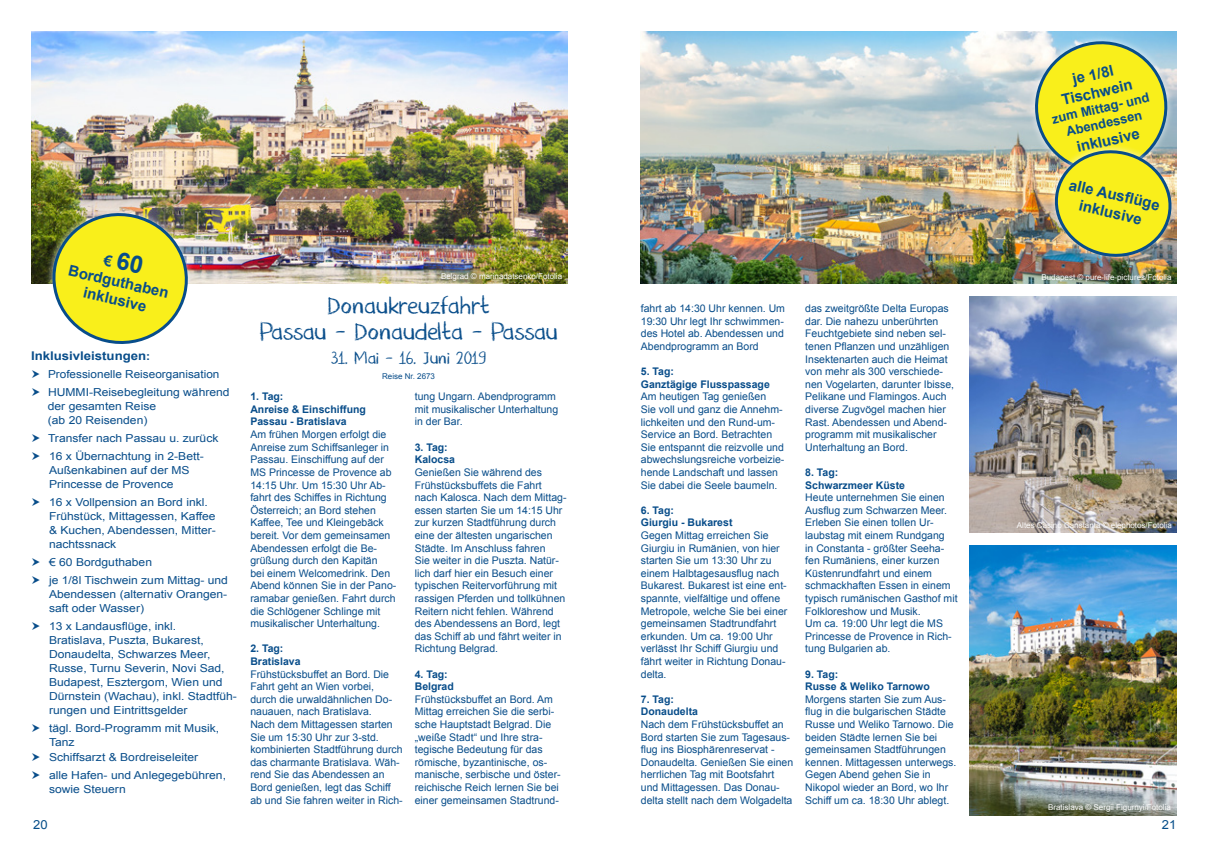
<style>
.page{position:relative;width:1208px;height:859px;background:#fff}
.page>*{position:absolute;margin:0;border:0;box-sizing:border-box;transform-origin:0 0}
.t1{font:28px "DK Nouveau Crayon";letter-spacing:-.04em;color:#084d8a;scale:1.1 1}
.t2{font:20px "DK Nouveau Crayon";letter-spacing:-.02em;color:#084d8a;scale:1.1 1}
.t3{font:700 15px/18px "Arial";color:#084d8a;text-align:center}
.t4{font:700 13px/15.6px "Arial";color:#084d8a;text-align:center}
.t5{font:12.5px "Arial";color:#064e89;scale:1.04 1}
.t6{font:700 12px "Arial";color:#084d8a;scale:1.1 1}
.t7{font:11px/14px "Arial";color:#084d8a;scale:1.1 1}
.t8{font:11px "Arial";color:#084d8a;scale:1.07 1}
.Reisebeschreibung{font:10.5px/12.6px "Arial";color:#084d8a}
.Überschriften_Reiseb{font:700 10.5px/12.6px "Arial";color:#084d8a}
.t9{font:8px "Arial";color:#fcfcfc}
.t10{font:8px "Arial";color:#084d8a}
.s1{font-size:11px}
</style>
<div class="page">
<img style="left:641px;top:31px;width:535px;height:252px">
<img style="left:31px;top:31px;width:536px;height:252px">
<img style="left:969px;top:296px;width:207px;height:236px">
<img style="left:969px;top:546px;width:207px;height:269px">
<img style="left:1012px;top:31px;width:165px;height:246px">
<img style="left:31px;top:190px;width:179px;height:154px">
<p class="t3" style="left:1056px;top:74px;width:74px;rotate:-13deg">je 1/8l<br>Tischwein</p>
<p class="t4" style="left:1050px;top:112px;width:101px;rotate:-13deg">zum Mittag- und<br>Abendessen</p>
<p class="t3" style="left:1075px;top:139px;width:66px;rotate:-13deg">inklusive</p>
<p class="t3" style="left:71px;top:262px;width:104px;rotate:13deg">Bordguthaben</p>
<p class="t3" style="left:86px;top:284px;width:66px;rotate:13deg">inklusive</p>
<p class="t6" style="left:31px;top:348px;width:110px">Inklusivleistungen<span class="s1">:</span></p>
<p class="t8" style="left:48px;top:367px;width:162px">Professionelle Reiseorganisation</p>
<p class="t7" style="left:48px;top:385px;width:167px">HUMMI-Reisebegleitung während der gesamten Reise<br>(ab 20 Reisenden)</p>
<p class="t7" style="left:48px;top:431px;width:156px">Transfer nach Passau u. zurück</p>
<p class="t7" style="left:49px;top:449px;width:142px">16 x Übernachtung in 2-Bett-<br>Außenkabinen auf der MS<br>Princesse de Provence</p>
<p class="t7" style="left:49px;top:495px;width:153px">16 x Vollpension an Bord inkl.<br>Frühstück, Mittagessen, Kaffee &amp; Kuchen, Abendessen, Mitter&shy;nachtssnack</p>
<p class="t7" style="left:49px;top:555px;width:95px">€ 60 Bordguthaben</p>
<p class="t7" style="left:49px;top:573px;width:164px;text-align:justify">je 1/8l Tischwein zum Mittag- und Abendessen (alternativ Orangen&shy;saft oder Wasser)</p>
<p class="t7" style="left:49px;top:619px;width:172px">13 x Landausflüge, inkl.<br>Bratislava, Puszta, Bukarest,<br>Donaudelta, Schwarzes Meer,<br>Russe, Turnu Severin, Novi Sad,<br>Budapest, Esztergom, Wien und<br>Dürnstein (Wachau), inkl. Stadtfüh&shy;rungen und Eintrittsgelder</p>
<p class="t7" style="left:49px;top:721px;width:156px">tägl. Bord-Programm mit Musik,<br>Tanz</p>
<p class="t7" style="left:49px;top:750px;width:137px">Schiffsarzt &amp; Bordreiseleiter</p>
<p class="t7" style="left:49px;top:768px;width:162px">alle Hafen- und Anlegegebühren, sowie Steuern</p>
<p class="t9" style="left:441px;top:271px;width:123px">Belgrad © marinadatsenko/Fotolia</p>
<p class="t1" style="left:327px;top:291px;width:150px">Donaukreuzfahrt</p>
<p class="t1" style="left:259px;top:317px;width:273px">Passau - Donaudelta - Passau</p>
<p class="t2" style="left:331px;top:348px;width:143px">31. Mai - 16. Juni 2019</p>
<p class="t10" style="left:382px;top:371px;width:54px">Reise Nr. 2673</p>
<p class="Überschriften_Reiseb" style="left:250px;top:391px;width:35px">1. Tag:</p>
<p class="Überschriften_Reiseb" style="left:250px;top:403px;width:117px">Anreise &amp; Einschiffung<br>Passau - Bratislava</p>
<p class="Reisebeschreibung" style="left:250px;top:428px;width:140px">Am frühen Morgen erfolgt die<br>Anreise zum Schiffsanleger in<br>Passau. Einschiffung auf der</p>
<p class="Reisebeschreibung" style="left:250px;top:466px;width:143px">MS Princesse de Provence ab</p>
<p class="Reisebeschreibung" style="left:250px;top:479px;width:147px">14:15 Uhr. Um 15:30 Uhr Ab&shy;fahrt des Schiffes in Richtung<br>Österreich; an Bord stehen<br>Kaffee, Tee und Kleingebäck bereit. Vor dem gemeinsamen<br>Abendessen erfolgt die Be&shy;grüßung durch den Kapitän<br>bei einem Welcomedrink. Den<br>Abend können Sie in der Pano&shy;ramabar genießen. Fahrt durch die Schlögener Schlinge mit musikalischer Unterhaltung.</p>
<p class="Überschriften_Reiseb" style="left:250px;top:643px;width:35px">2. Tag:</p>
<p class="Überschriften_Reiseb" style="left:250px;top:655px;width:52px">Bratislava</p>
<p class="Reisebeschreibung" style="left:250px;top:668px;width:143px">Frühstücksbuffet an Bord. Die<br>Fahrt geht an Wien vorbei, durch die urwaldähnlichen Do&shy;nauauen, nach Bratislava.</p>
<p class="Reisebeschreibung" style="left:250px;top:718px;width:154px">Nach dem Mittagessen starten<br>Sie um 15:30 Uhr zur 3-std. kombinierten Stadtführung durch das charmante Bratislava. Wäh&shy;rend Sie das Abendessen an<br>Bord genießen, legt das Schiff ab und Sie fahren weiter in Rich-</p>
<p class="Reisebeschreibung" style="left:415px;top:390px;width:145px">tung Ungarn. Abendprogramm mit musikalischer Unterhaltung in der Bar.</p>
<p class="Überschriften_Reiseb" style="left:415px;top:441px;width:35px">3. Tag:</p>
<p class="Überschriften_Reiseb" style="left:415px;top:454px;width:42px">Kalocsa</p>
<p class="Reisebeschreibung" style="left:415px;top:466px;width:153px">Genießen Sie während des<br>Frühstücksbuffets die Fahrt nach Kalosca. Nach dem Mittag&shy;essen starten Sie um 14:15 Uhr zur kurzen Stadtführung durch eine der ältesten ungarischen<br>Städte. Im Anschluss fahren<br>Sie weiter in die Puszta. Natür&shy;lich darf hier ein Besuch einer typischen Reitervorführung mit rassigen Pferden und tollkühnen<br>Reitern nicht fehlen. Während des Abendessens an Bord, legt das Schiff ab und fährt weiter in<br>Richtung Belgrad.</p>
<p class="Überschriften_Reiseb" style="left:415px;top:668px;width:35px">4. Tag:</p>
<p class="Überschriften_Reiseb" style="left:415px;top:680px;width:41px">Belgrad</p>
<p class="Reisebeschreibung" style="left:415px;top:693px;width:147px">Frühstücksbuffet an Bord. Am<br>Mittag erreichen Sie die serbi&shy;sche Hauptstadt Belgrad. Die „weiße Stadt“ und Ihre stra&shy;tegische Bedeutung für das römische, byzantinische, os&shy;manische, serbische und öster&shy;reichische Reich lernen Sie bei einer gemeinsamen Stadtrund-</p>
<p class="Reisebeschreibung" style="left:641px;top:302px;width:146px;text-align:justify">fahrt ab 14:30 Uhr kennen. Um 19:30 Uhr legt Ihr schwimmen&shy;des Hotel ab. Abendessen und Abendprogramm an Bord</p>
<p class="Überschriften_Reiseb" style="left:641px;top:365px;width:35px">5. Tag:</p>
<p class="Überschriften_Reiseb" style="left:641px;top:378px;width:130px">Ganztägige Flusspassage</p>
<p class="Reisebeschreibung" style="left:641px;top:390px;width:145px">Am heutigen Tag genießen<br>Sie voll und ganz die Annehm&shy;lichkeiten und den Rund-um-<br>Service an Bord. Betrachten<br>Sie entspannt die reizvolle und abwechslungsreiche vorbeizie&shy;hende Landschaft und lassen<br>Sie dabei die Seele baumeln.</p>
<p class="Überschriften_Reiseb" style="left:641px;top:504px;width:35px">6. Tag:</p>
<p class="Überschriften_Reiseb" style="left:641px;top:517px;width:93px">Giurgiu - Bukarest</p>
<p class="Reisebeschreibung" style="left:641px;top:529px;width:148px">Gegen Mittag erreichen Sie<br>Giurgiu in Rumänien, von hier starten Sie um 13:30 Uhr zu einem Halbtagesausflug nach<br>Bukarest. Bukarest ist eine ent&shy;spannte, vielfältige und offene<br>Metropole, welche Sie bei einer gemeinsamen Stadtrundfahrt erkunden. Um ca. 19:00 Uhr verlässt Ihr Schiff Giurgiu und fährt weiter in Richtung Donau&shy;delta.</p>
<p class="Überschriften_Reiseb" style="left:641px;top:693px;width:35px">7. Tag:</p>
<p class="Überschriften_Reiseb" style="left:641px;top:706px;width:59px">Donaudelta</p>
<p class="Reisebeschreibung" style="left:641px;top:718px;width:151px">Nach dem Frühstücksbuffet an<br>Bord starten Sie zum Tagesaus&shy;flug ins Biosphärenreservat -</p>
<p class="Reisebeschreibung" style="left:641px;top:756px;width:154px">Donaudelta. Genießen Sie einen herrlichen Tag mit Bootsfahrt und Mittagessen. Das Donau&shy;delta stellt nach dem Wolgadelta</p>
<p class="Reisebeschreibung" style="left:805px;top:302px;width:150px">das zweitgrößte Delta Europas dar. Die nahezu unberührten<br>Feuchtgebiete sind neben sel&shy;tenen Pflanzen und unzähligen<br>Insektenarten auch die Heimat von mehr als 300 verschiede&shy;nen Vogelarten, darunter Ibisse,<br>Pelikane und Flamingos. Auch diverse Zugvögel machen hier<br>Rast. Abendessen und Abend&shy;programm mit musikalischer<br>Unterhaltung an Bord.</p>
<p class="Überschriften_Reiseb" style="left:805px;top:466px;width:35px">8. Tag:</p>
<p class="Überschriften_Reiseb" style="left:805px;top:479px;width:101px">Schwarzmeer Küste</p>
<p class="Reisebeschreibung" style="left:805px;top:491px;width:154px">Heute unternehmen Sie einen<br>Ausflug zum Schwarzen Meer.<br>Erleben Sie einen tollen Ur&shy;laubstag mit einem Rundgang<br>in Constanta - größter Seeha&shy;fen Rumäniens, einer kurzen<br>Küstenrundfahrt und einem schmackhaften Essen in einem typisch rumänischen Gasthof mit<br>Folkloreshow und Musik.</p>
<p class="Reisebeschreibung" style="left:805px;top:617px;width:148px">Um ca. 19:00 Uhr legt die MS<br>Princesse de Provence in Rich&shy;tung Bulgarien ab.</p>
<p class="Überschriften_Reiseb" style="left:805px;top:668px;width:35px">9. Tag:</p>
<p class="Überschriften_Reiseb" style="left:805px;top:680px;width:126px">Russe &amp; Weliko Tarnowo</p>
<p class="Reisebeschreibung" style="left:805px;top:693px;width:153px">Morgens starten Sie zum Aus&shy;flug in die bulgarischen Städte<br>Russe und Weliko Tarnowo. Die beiden Städte lernen Sie bei gemeinsamen Stadtführungen kennen. Mittagessen unterwegs.<br>Gegen Abend gehen Sie in<br>Nikopol wieder an Bord, wo Ihr<br>Schiff um ca. 18:30 Uhr ablegt.</p>
<p class="t3" style="left:1071px;top:176px;width:94px;rotate:13deg">alle Ausfl üge inklusive</p>
<p class="t9" style="left:1041px;top:272px;width:131px">Budapest © pure-life-pictures/Fotolia</p>
<p class="t9" style="left:1017px;top:520px;width:156px">Altes Casino Canstanta © elephotos/Fotolia</p>
<p class="t9" style="left:1048px;top:801px;width:124px">Bratislava © Sergii Figurnyi/Fotolia</p>
<p class="t5" style="left:33px;top:816px;width:15px">20</p>
<p class="t5" style="left:1161px;top:816px;width:15px">21</p>
</div>
